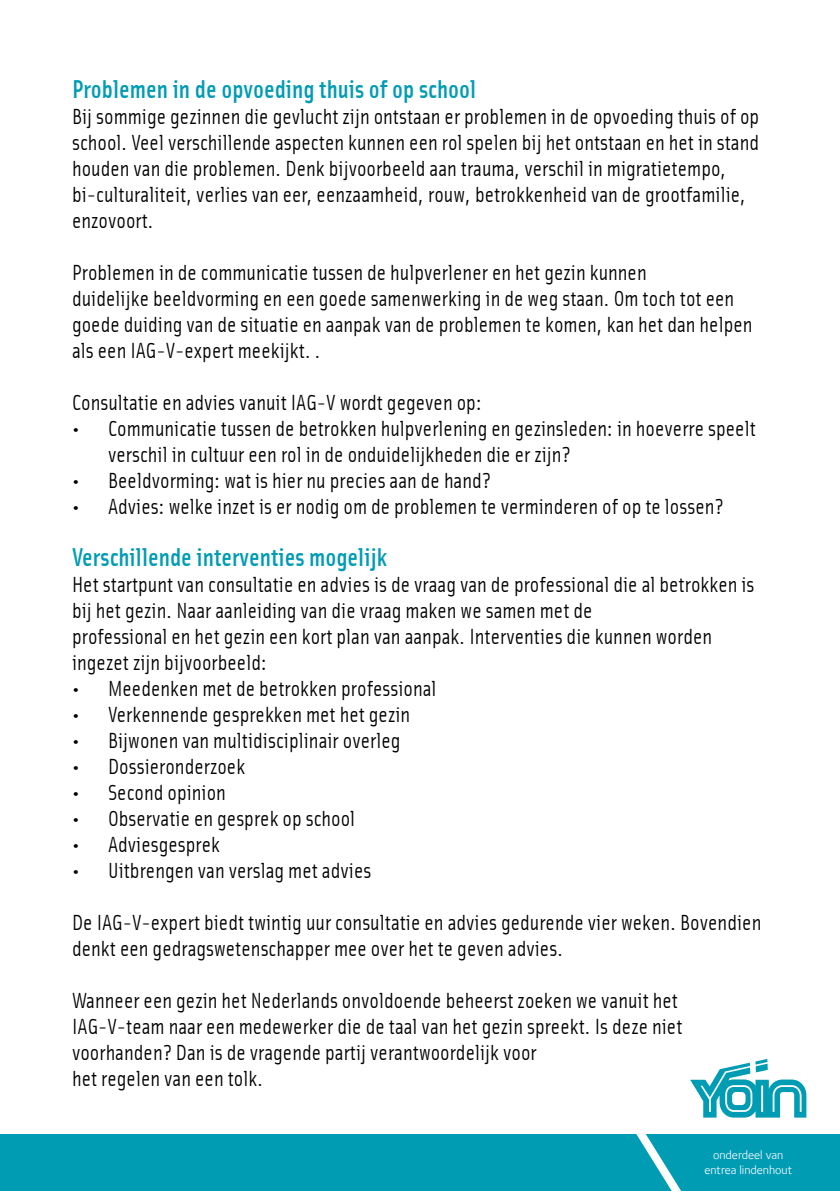
<style>
.page{position:relative;width:840px;height:1191px;background:#fff}
.page>*{position:absolute;margin:0;border:0;box-sizing:border-box;transform-origin:0 0}
.t1{font:26px "Solex Medium 2";color:#009cb4}
.t2{font:22px/26px "Solex Regular 2";color:#000}
.t3{font:12.2px/14.6px "Foundry Sterling";color:#fff;text-align:center}
</style>
<div class="page">
<div style="left:0;top:1134px;width:839px;height:57px;background:#009cb4"></div>
<svg style="left:636px;top:1059px;width:169px;height:132px"></svg>
<p class="t1" style="left:72px;top:72px;width:405px">Problemen in de opvoeding thuis of op school</p>
<p class="t2" style="left:72px;top:102px;width:688px">Bij sommige gezinnen die gevlucht zijn ontstaan er problemen in de opvoeding thuis of op school. Veel verschillende aspecten kunnen een rol spelen bij het ontstaan en het in stand houden van die problemen. Denk bijvoorbeeld aan trauma, verschil in migratietempo, bi-culturaliteit, verlies van eer, eenzaamheid, rouw, betrokkenheid van de grootfamilie, enzovoort.</p>
<p class="t2" style="left:72px;top:258px;width:681px">Problemen in de communicatie tussen de hulpverlener en het gezin kunnen<br>duidelijke beeldvorming en een goede samenwerking in de weg staan. Om toch tot een goede duiding van de situatie en aanpak van de problemen te komen, kan het dan helpen als een IAG-V-expert meekijkt. .</p>
<p class="t2" style="left:72px;top:388px;width:411px">Consultatie en advies vanuit IAG-V wordt gegeven op:</p>
<p class="t2" style="left:108px;top:414px;width:649px;text-indent:-36px">• Communicatie tussen de betrokken hulpverlening en gezinsleden: in hoeverre speelt verschil in cultuur een rol in de onduidelijkheden die er zijn?</p>
<p class="t2" style="left:72px;top:466px;width:420px">• Beeldvorming: wat is hier nu precies aan de hand?</p>
<p class="t2" style="left:72px;top:492px;width:652px">• Advies: welke inzet is er nodig om de problemen te verminderen of op te lossen?</p>
<p class="t1" style="left:72px;top:540px;width:316px">Verschillende interventies mogelijk</p>
<p class="t2" style="left:72px;top:570px;width:683px">Het startpunt van consultatie en advies is de vraag van de professional die al betrokken is bij het gezin. Naar aanleiding van die vraag maken we samen met de<br>professional en het gezin een kort plan van aanpak. Interventies die kunnen worden ingezet zijn bijvoorbeeld:</p>
<p class="t2" style="left:72px;top:674px;width:366px">• Meedenken met de betrokken professional</p>
<p class="t2" style="left:72px;top:700px;width:339px">• Verkennende gesprekken met het gezin</p>
<p class="t2" style="left:72px;top:726px;width:330px">• Bijwonen van multidisciplinair overleg</p>
<p class="t2" style="left:72px;top:752px;width:175px">• Dossieronderzoek</p>
<p class="t2" style="left:72px;top:778px;width:155px">• Second opinion</p>
<p class="t2" style="left:72px;top:804px;width:284px">• Observatie en gesprek op school</p>
<p class="t2" style="left:72px;top:830px;width:149px">• Adviesgesprek</p>
<p class="t2" style="left:72px;top:856px;width:300px">• Uitbrengen van verslag met advies</p>
<p class="t2" style="left:72px;top:908px;width:690px">De IAG-V-expert biedt twintig uur consultatie en advies gedurende vier weken. Bovendien denkt een gedragswetenschapper mee over het te geven advies.</p>
<p class="t2" style="left:72px;top:986px;width:611px">Wanneer een gezin het Nederlands onvoldoende beheerst zoeken we vanuit het IAG-V-team naar een medewerker die de taal van het gezin spreekt. Is deze niet voorhanden? Dan is de vragende partij verantwoordelijk voor<br>het regelen van een tolk.</p>
<p class="t3" style="left:704px;top:1147px;width:89px">onderdeel van entrea lindenhout</p>
</div>
